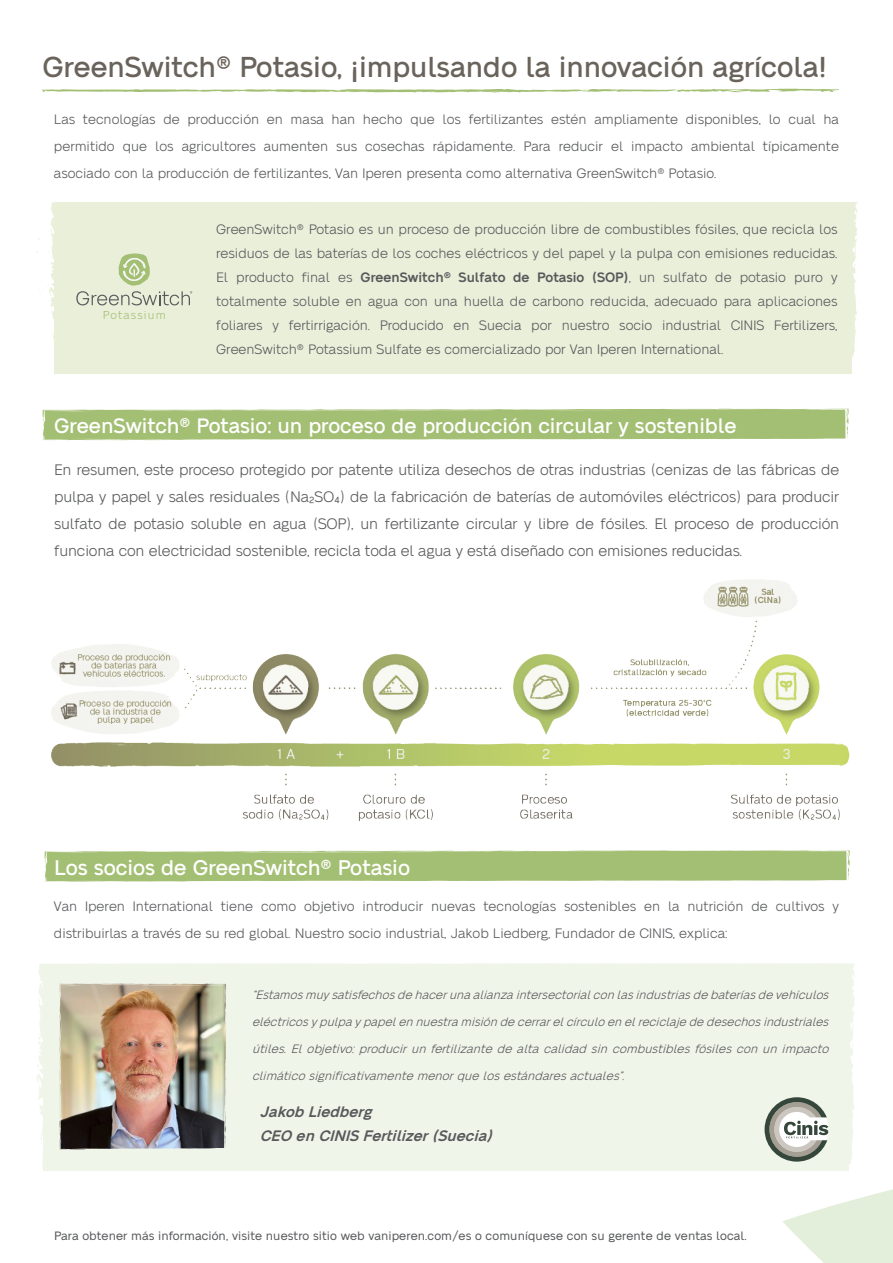
<style>
.page{position:relative;width:893px;height:1263px;background:#fff}
.page>*{position:absolute;margin:0;border:0;box-sizing:border-box;transform-origin:0 0}
.t1{font:500 28.5px "Neue Alte Grotesk";color:#69635b}
.t2{font:500 21px "Neue Alte Grotesk";color:#fff}
.t3{font:500 20.7px "Neue Alte Grotesk";color:#fff}
.t4{font:15px/27px "Neue Alte Grotesk";letter-spacing:-.01em;color:#58595b;text-align:justify}
.t5{font:italic 600 15px/24px "Neue Alte Grotesk";color:#58595b}
.t6{font:13.5px/24px "Neue Alte Grotesk";color:#58595b;text-align:justify}
.t7{font:italic 12px "Neue Alte Grotesk";color:#58595b}
.t8{font:12px "Neue Alte Grotesk";letter-spacing:.01em;color:#58595b}
.t9{font:11.25px "Neue Alte Grotesk";letter-spacing:.1em;color:#a3bf73}
.s1{font-weight:600}
</style>
<div class="page">
<svg style="left:43px;top:409px;width:806px;height:31px;background:#a7c279"></svg>
<div style="left:55px;top:202px;width:797px;height:172px;background:#eaefda"></div>
<svg style="left:50px;top:202px;width:808px;height:160px"></svg>
<svg style="left:758px;top:202px;width:15px;height:1px"></svg>
<svg style="left:852px;top:296px;width:6px;height:8px"></svg>
<svg style="left:248px;top:202px;width:13px;height:1px"></svg>
<svg style="left:613px;top:202px;width:24px;height:1px"></svg>
<svg style="left:36px;top:251px;width:329px;height:54px"></svg>
<img style="left:51px;top:579px;width:799px;height:242px">
<svg style="left:43px;top:88px;width:796px;height:5px"></svg>
<svg style="left:45px;top:850px;width:805px;height:32px;background:#aac37d"></svg>
<svg style="left:37px;top:963px;width:818px;height:208px;background:#e3e4d8"></svg>
<svg style="left:39px;top:981px;width:5px;height:5px"></svg>
<svg style="left:745px;top:963px;width:14px;height:1px"></svg>
<svg style="left:90px;top:1170px;width:16px;height:1px"></svg>
<svg style="left:120px;top:1169px;width:240px;height:2px"></svg>
<svg style="left:44px;top:1161px;width:34px;height:10px"></svg>
<svg style="left:40px;top:1130px;width:10px;height:21px"></svg>
<svg style="left:39px;top:1101px;width:6px;height:5px"></svg>
<svg style="left:37px;top:1064px;width:3px;height:5px"></svg>
<svg style="left:245px;top:963px;width:13px;height:1px"></svg>
<svg style="left:602px;top:963px;width:25px;height:1px"></svg>
<img style="left:59px;top:983px;width:28px;height:87px">
<svg style="left:765px;top:1071px;width:128px;height:192px"></svg>
<h1 class="t1" style="left:43px;top:51px;width:786px">GreenSwitch® Potasio, ¡impulsando la innovación agrícola!</h1>
<p class="t6" style="left:54px;top:106px;width:786px;line-height:27px">Las tecnologías de producción en masa han hecho que los fertilizantes estén ampliamente disponibles, lo cual ha permitido que los agricultores aumenten sus cosechas rápidamente. Para reducir el impacto ambiental típicamente asociado con la producción de fertilizantes, Van Iperen presenta como alternativa GreenSwitch® Potasio.</p>
<p class="t9" style="left:103px;top:309px;width:65px">Potassium</p>
<p class="t6" style="left:216px;top:217px;width:623px">GreenSwitch® Potasio es un proceso de producción libre de combustibles fósiles, que recicla los residuos de las baterías de los coches eléctricos y del papel y la pulpa con emisiones reducidas.<br>El producto final es <span class="s1">GreenSwitch® Sulfato de Potasio (SOP)</span>, un sulfato de potasio puro y totalmente soluble en agua con una huella de carbono reducida, adecuado para aplicaciones foliares y fertirrigación. Producido en Suecia por nuestro socio industrial CINIS Fertilizers, GreenSwitch® Potassium Sulfate es comercializado por Van Iperen International.</p>
<h3 class="t3" style="left:54px;top:414px;width:684px">GreenSwitch® Potasio: un proceso de producción circular y sostenible</h3>
<p class="t4" style="left:54px;top:457px;width:786px">En resumen, este proceso protegido por patente utiliza desechos de otras industrias (cenizas de las fábricas de pulpa y papel y sales residuales (Na2SO4) de la fabricación de baterías de automóviles eléctricos) para producir sulfato de potasio soluble en agua (SOP), un fertilizante circular y libre de fósiles. El proceso de producción funciona con electricidad sostenible, recicla toda el agua y está diseñado con emisiones reducidas.</p>
<h2 class="t2" style="left:54px;top:855px;width:357px">Los socios de GreenSwitch® Potasio</h2>
<p class="t6" style="left:54px;top:893px;width:787px;line-height:27px">Van Iperen International tiene como objetivo introducir nuevas tecnologías sostenibles en la nutrición de cultivos y distribuirlas a través de su red global. Nuestro socio industrial, Jakob Liedberg, Fundador de CINIS, explica:</p>
<p class="t7" style="left:252px;top:988px;width:581px">“Estamosmuysatisfechosde haceruna alianza intersectorialcon lasindustriasde bateríasde vehículos</p>
<p class="t7" style="left:252px;top:1015px;width:581px">eléctricosypulpa ypapelen nuestra misión de cerrarelcírculo en elreciclaje de desechosindustriales</p>
<p class="t7" style="left:252px;top:1042px;width:581px">útiles. El objetivo: producir un fertilizante de alta calidad sin combustibles fósiles con un impacto</p>
<p class="t7" style="left:252px;top:1069px;width:377px">climático significativamente menorque losestándaresactuales”.</p>
<p class="t5" style="left:260px;top:1100px;width:238px">Jakob Liedberg<br>CEO en CINIS Fertilizer(Suecia)</p>
<p class="t8" style="left:54px;top:1229px;width:694px">Para obtener más información, visite nuestro sitio web vaniperen.com/es o comuníquese con su gerente de ventas local.</p>
</div>
